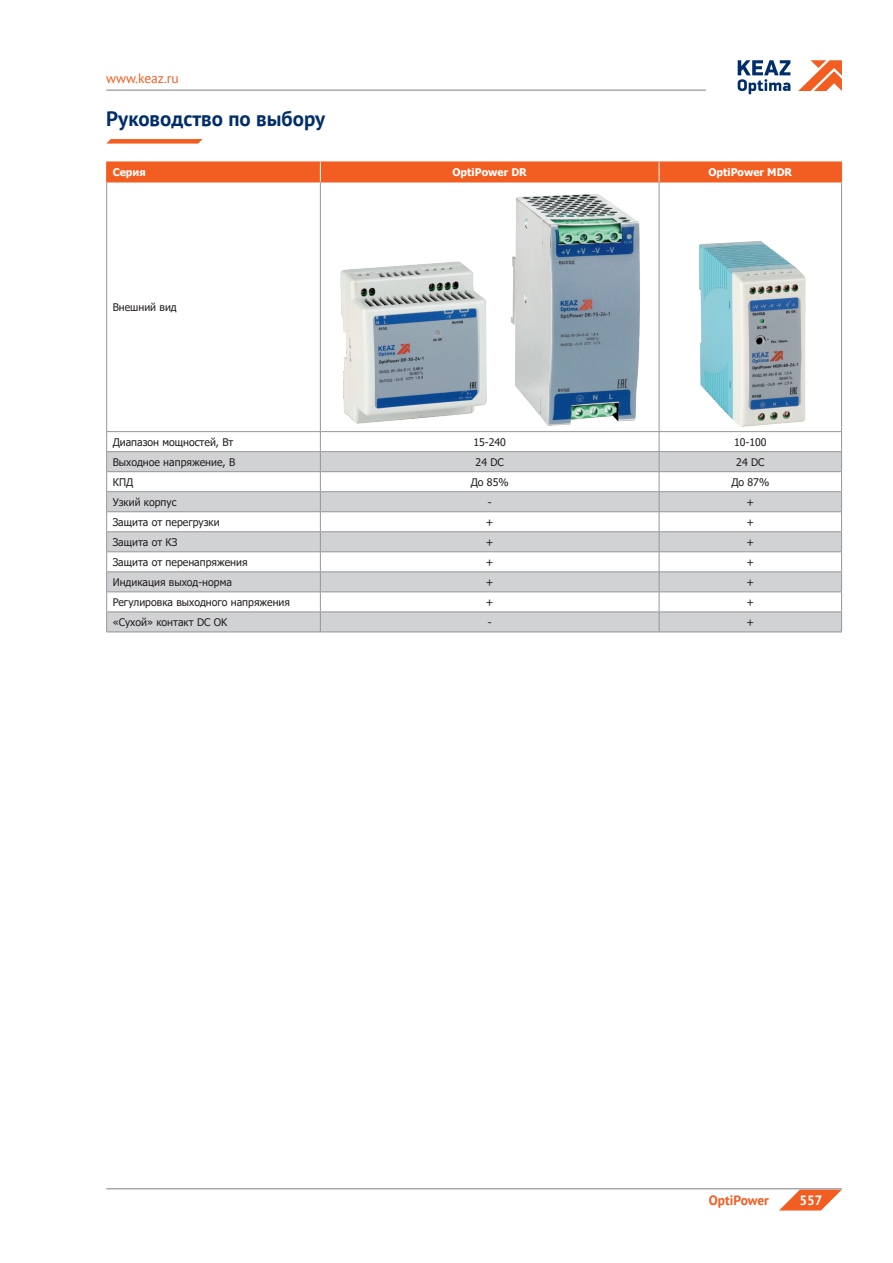
<style>
.page{position:relative;width:893px;height:1263px;background:#fff}
.page>*{position:absolute;margin:0;border:0;box-sizing:border-box;transform-origin:0 0}
.Стиль_абзаца_2{font:700 21px "PT Sans";color:#002e6b}
.t1{font:13.5px "PT Sans";color:#f25d21}
.t2{font:700 13.5px "PT Sans";color:#f25d21}
.t3{font:700 13.5px "PT Sans";color:#fff}
.t4{font:10.5px "Tahoma";color:#231f20}
.t5{font:700 10.5px "Tahoma";color:#fff}
</style>
<div class="page">
<svg style="left:798px;top:60px;width:44px;height:31px"></svg>
<svg style="left:738px;top:60px;width:52px;height:34px"></svg>
<svg style="left:779px;top:1189px;width:63px;height:21px"></svg>
<hr style="left:106px;top:89px;width:600px;height:2px;background:#a8a9ad">
<hr style="left:106px;top:1188px;width:736px;height:1px;background:#a8a9ad">
<img style="left:340px;top:261px;width:147px;height:163px">
<svg style="left:106px;top:139px;width:97px;height:5px"></svg>
<svg style="left:107px;top:452px;width:734px;height:179px;fill:#d1d2d4"></svg>
<hr style="left:106px;top:182px;width:1px;height:249px;background:#939598">
<hr style="left:320px;top:182px;width:1px;height:249px;background:#939598">
<hr style="left:659px;top:182px;width:1px;height:249px;background:#939598">
<hr style="left:841px;top:182px;width:1px;height:249px;background:#939598">
<hr style="left:106px;top:431px;width:214px;height:1px;background:#939598">
<hr style="left:320px;top:431px;width:339px;height:1px;background:#939598">
<hr style="left:659px;top:431px;width:183px;height:1px;background:#939598">
<hr style="left:106px;top:451px;width:214px;height:1px;background:#939598">
<hr style="left:320px;top:451px;width:339px;height:1px;background:#939598">
<hr style="left:659px;top:451px;width:183px;height:1px;background:#939598">
<hr style="left:106px;top:471px;width:214px;height:1px;background:#939598">
<hr style="left:320px;top:471px;width:339px;height:1px;background:#939598">
<hr style="left:659px;top:471px;width:183px;height:1px;background:#939598">
<hr style="left:106px;top:491px;width:214px;height:1px;background:#939598">
<hr style="left:320px;top:491px;width:339px;height:1px;background:#939598">
<hr style="left:659px;top:491px;width:183px;height:1px;background:#939598">
<hr style="left:106px;top:511px;width:214px;height:1px;background:#939598">
<hr style="left:320px;top:511px;width:339px;height:1px;background:#939598">
<hr style="left:659px;top:511px;width:183px;height:1px;background:#939598">
<hr style="left:106px;top:531px;width:214px;height:1px;background:#939598">
<hr style="left:320px;top:531px;width:339px;height:1px;background:#939598">
<hr style="left:659px;top:531px;width:183px;height:1px;background:#939598">
<hr style="left:106px;top:551px;width:214px;height:1px;background:#939598">
<hr style="left:320px;top:551px;width:339px;height:1px;background:#939598">
<hr style="left:659px;top:551px;width:183px;height:1px;background:#939598">
<hr style="left:106px;top:571px;width:214px;height:1px;background:#939598">
<hr style="left:320px;top:571px;width:339px;height:1px;background:#939598">
<hr style="left:659px;top:571px;width:183px;height:1px;background:#939598">
<hr style="left:106px;top:591px;width:214px;height:1px;background:#939598">
<hr style="left:320px;top:591px;width:339px;height:1px;background:#939598">
<hr style="left:659px;top:591px;width:183px;height:1px;background:#939598">
<hr style="left:106px;top:611px;width:214px;height:1px;background:#939598">
<svg style="left:106px;top:432px;width:1px;height:199px"></svg>
<hr style="left:320px;top:611px;width:339px;height:1px;background:#939598">
<svg style="left:320px;top:432px;width:1px;height:199px"></svg>
<hr style="left:659px;top:611px;width:183px;height:1px;background:#939598">
<svg style="left:659px;top:432px;width:1px;height:199px"></svg>
<svg style="left:841px;top:432px;width:1px;height:199px"></svg>
<hr style="left:106px;top:631px;width:214px;height:1px;background:#939598">
<hr style="left:320px;top:631px;width:339px;height:1px;background:#939598">
<hr style="left:659px;top:631px;width:183px;height:1px;background:#939598">
<hr style="left:106px;top:182px;width:214px;height:1px;background:#f25d21">
<hr style="left:320px;top:182px;width:339px;height:1px;background:#f25d21">
<hr style="left:659px;top:182px;width:183px;height:1px;background:#f25d21">
<div style="left:106px;top:162px;width:736px;height:20px;background:#f25d21"></div>
<img style="left:504px;top:194px;width:141px;height:238px">
<img style="left:680px;top:241px;width:138px;height:191px">
<p class="t1" style="left:106px;top:69px;width:74px">www.keaz.ru</p>
<p class="Стиль_абзаца_2" style="left:106px;top:105px;width:220px">Руководство по выбору</p>
<p class="t5" style="left:113px;top:165px;width:35px">Серия</p>
<p class="t5" style="left:453px;top:165px;width:76px">OptiPower DR</p>
<p class="t5" style="left:708px;top:165px;width:85px">OptiPower MDR</p>
<p class="t4" style="left:113px;top:300px;width:66px">Внешний вид</p>
<p class="t4" style="left:113px;top:435px;width:122px">Диапазон мощностей, Вт</p>
<p class="t4" style="left:473px;top:435px;width:34px">15-240</p>
<p class="t4" style="left:734px;top:435px;width:34px">10-100</p>
<p class="t4" style="left:113px;top:455px;width:124px">Выходное напряжение, В</p>
<p class="t4" style="left:476px;top:455px;width:30px">24 DC</p>
<p class="t4" style="left:736px;top:455px;width:30px">24 DC</p>
<p class="t4" style="left:113px;top:475px;width:22px">КПД</p>
<p class="t4" style="left:471px;top:475px;width:39px">До 85%</p>
<p class="t4" style="left:731px;top:475px;width:39px">До 87%</p>
<p class="t4" style="left:113px;top:495px;width:65px">Узкий корпус</p>
<p class="t4" style="left:488px;top:495px;width:5px">-</p>
<p class="t4" style="left:746px;top:495px;width:9px">+</p>
<p class="t4" style="left:113px;top:515px;width:109px">Защита от перегрузки</p>
<p class="t4" style="left:486px;top:515px;width:9px">+</p>
<p class="t4" style="left:746px;top:515px;width:9px">+</p>
<p class="t4" style="left:113px;top:535px;width:66px">Защита от КЗ</p>
<p class="t4" style="left:486px;top:535px;width:9px">+</p>
<p class="t4" style="left:746px;top:535px;width:9px">+</p>
<p class="t4" style="left:113px;top:555px;width:136px">Защита от перенапряжения</p>
<p class="t4" style="left:486px;top:555px;width:9px">+</p>
<p class="t4" style="left:746px;top:555px;width:9px">+</p>
<p class="t4" style="left:113px;top:575px;width:121px">Индикация выход-норма</p>
<p class="t4" style="left:486px;top:575px;width:9px">+</p>
<p class="t4" style="left:746px;top:575px;width:9px">+</p>
<p class="t4" style="left:113px;top:595px;width:179px">Регулировка выходного напряжения</p>
<p class="t4" style="left:486px;top:595px;width:9px">+</p>
<p class="t4" style="left:746px;top:595px;width:9px">+</p>
<p class="t4" style="left:113px;top:615px;width:116px">«Сухой» контакт DC OK</p>
<p class="t4" style="left:488px;top:615px;width:5px">-</p>
<p class="t4" style="left:746px;top:615px;width:9px">+</p>
<p class="t2" style="left:709px;top:1191px;width:62px">OptiPower</p>
<p class="t3" style="left:799px;top:1191px;width:24px">557</p>
</div>
